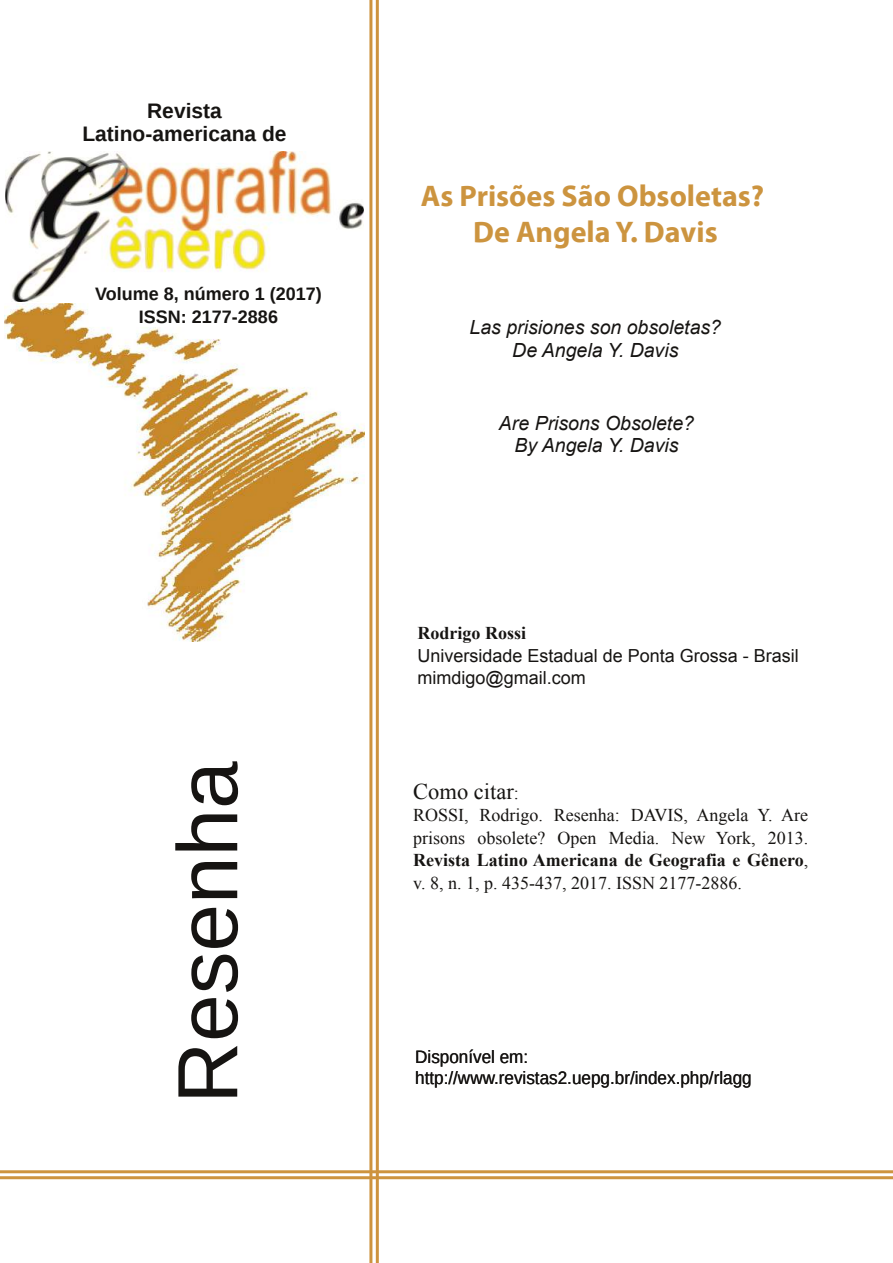
<style>
.page{position:relative;width:893px;height:1263px;background:#fff}
.page>*{position:absolute;margin:0;border:0;box-sizing:border-box;transform-origin:0 0}
.t1{font:85.5px "Liberation Sans";color:#161412}
.t2{font:700 30px/36px "Myriad Pro";color:rgb(199 136 42/.9);text-align:center}
.t3{font:22.5px "Times New Roman";color:#161412}
.t4{font:700 21px/22.5px "Liberation Sans";color:#161412;text-align:center}
.t5{font:italic 19.5px/22.5px "Arial";color:#161412;text-align:center}
.t6{font:18px/22.5px "Times New Roman";color:#161412;text-align:justify}
.t7{font:18px/21.6px "Liberation Sans";color:#161412;scale:.95 1}
.t8{font:18px/22.5px "Arial";color:#161412}
.t9{font:700 18px/22.5px "Liberation Sans";color:#161412;text-align:center}
.t10{font:700 18px "Times New Roman";color:#161412}
.s1{font-size:18px}
.s2{font-weight:700}
</style>
<div class="page">
<img style="left:6px;top:151px;width:357px;height:150px">
<hr style="left:376px;top:0;width:3px;height:1263px;background:#cd933f">
<hr style="left:369px;top:0;width:3px;height:1263px;background:#cd933f">
<hr style="left:0;top:1176px;width:893px;height:3px;background:#cd933f">
<hr style="left:0;top:1170px;width:893px;height:3px;background:#cd933f">
<img style="left:4px;top:304px;width:360px;height:337px">
<p class="t4" style="left:82px;top:100px;width:206px">Revista<br>Latino-americana de</p>
<p class="t9" style="left:95px;top:283px;width:228px">Volume 8, número 1 (2017)<br>ISSN: 2177-2886</p>
<h1 class="t1" style="left:160px;top:1103px;width:344px;rotate:-90deg">Resenha</h1>
<h2 class="t2" style="left:421px;top:181px;width:345px">As Prisões São Obsoletas?<br>De Angela Y. Davis</h2>
<p class="t5" style="left:470px;top:316px;width:253px">Las prisiones son obsoletas?<br>De Angela Y. Davis</p>
<p class="t5" style="left:499px;top:412px;width:197px">Are Prisons Obsolete?<br>By Angela Y. Davis</p>
<p class="t10" style="left:418px;top:623px;width:110px">Rodrigo Rossi</p>
<p class="t8" style="left:418px;top:644px;width:383px">Universidade Estadual de Ponta Grossa - Brasil mimdigo@gmail.com</p>
<p class="t3" style="left:413px;top:779px;width:107px">Como citar<span class="s1">:</span></p>
<p class="t6" style="left:413px;top:804px;width:396px">ROSSI, Rodrigo. Resenha: DAVIS, Angela Y. Are prisons obsolete? Open Media. New York, 2013.<br><span class="s2">Revista Latino Americana de Geografia e Gênero</span>, v. 8, n. 1, p. 435-437, 2017. ISSN 2177-2886.</p>
<p class="t7" style="left:415px;top:1046px;width:356px">Disponível em: http://www.revistas2.uepg.br/index.php/rlagg</p>
</div>
